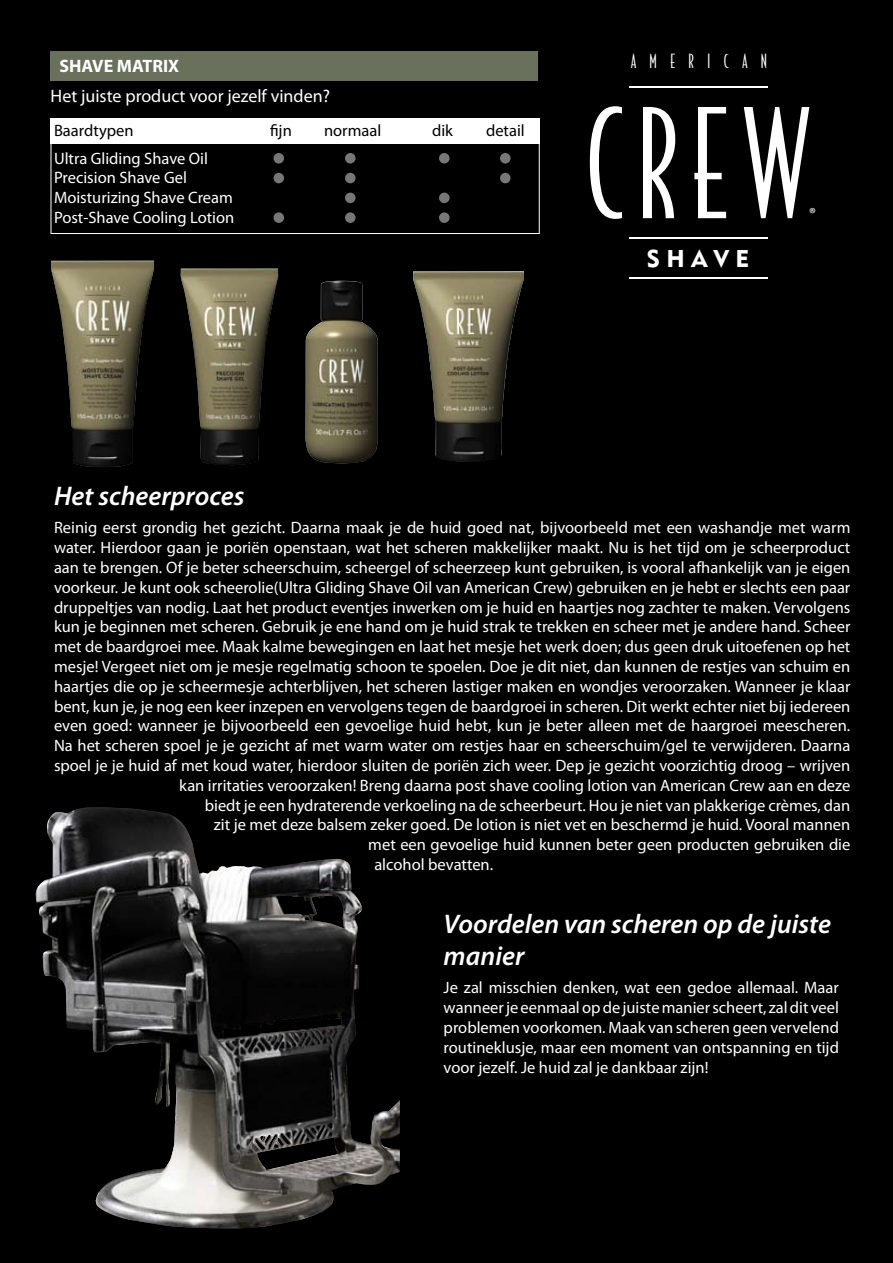
<style>
.page{position:relative;width:893px;height:1263px;background:#000}
.page>*{position:absolute;margin:0;border:0;box-sizing:border-box;transform-origin:0 0}
.t1{font:300 144px "Bodega Sans";color:#fff}
.t2{font:italic 600 27px/32.4px "Myriad Pro";color:#fff}
.t3{font:24px "Geometric 415 BT Black A";letter-spacing:.27em;color:#fff}
.t4{font:300 18.6px "Bodega Sans";letter-spacing:.73em;color:#fff}
.t5{font:18px "Myriad Pro";color:#fff}
.t6{font:700 18px "Myriad Pro";color:#fff}
.t7{font:16.5px/19.8px "Myriad Pro";color:#fff;text-align:justify}
.t8{font:16.5px "Myriad Pro";color:#000}
.t9{font:16.2px "Geometric 415 BT Lite A";color:#fff}
</style>
<div class="page">
<img style="left:35px;top:824px;width:365px;height:404px">
<img style="left:36px;top:807px;width:147px;height:299px">
<hr style="left:629px;top:86px;width:138px;height:2px;background:#fff">
<hr style="left:629px;top:237px;width:138px;height:2px;background:#fff">
<hr style="left:629px;top:278px;width:138px;height:1px;background:#fff">
<img style="left:51px;top:261px;width:103px;height:206px">
<img style="left:413px;top:271px;width:111px;height:191px">
<img style="left:181px;top:269px;width:97px;height:196px">
<img style="left:305px;top:281px;width:73px;height:182px">
<div style="left:51px;top:118px;width:489px;height:25px;background:#fff"></div>
<div style="left:273px;top:153px;width:11px;height:11px;background:#777;border-radius:50%"></div>
<div style="left:345px;top:153px;width:11px;height:11px;background:#777;border-radius:50%"></div>
<div style="left:439px;top:153px;width:11px;height:11px;background:#777;border-radius:50%"></div>
<div style="left:500px;top:153px;width:11px;height:11px;background:#777;border-radius:50%"></div>
<div style="left:273px;top:173px;width:11px;height:10px;background:#777;border-radius:50%"></div>
<div style="left:345px;top:173px;width:11px;height:10px;background:#777;border-radius:50%"></div>
<div style="left:500px;top:173px;width:11px;height:10px;background:#777;border-radius:50%"></div>
<div style="left:345px;top:193px;width:11px;height:10px;background:#777;border-radius:50%"></div>
<div style="left:439px;top:193px;width:11px;height:10px;background:#777;border-radius:50%"></div>
<div style="left:273px;top:212px;width:11px;height:11px;background:#777;border-radius:50%"></div>
<div style="left:345px;top:212px;width:11px;height:11px;background:#777;border-radius:50%"></div>
<div style="left:439px;top:212px;width:11px;height:11px;background:#777;border-radius:50%"></div>
<div style="left:51px;top:143px;width:489px;height:91px;border:1px solid #fff"></div>
<div style="left:51px;top:52px;width:487px;height:29px;background:#69705c"></div>
<p class="t6" style="left:59px;top:54px;width:121px">SHAVE MATRIX</p>
<p class="t5" style="left:51px;top:84px;width:281px">Het juiste product voor jezelf vinden?</p>
<p class="t8" style="left:54px;top:121px;width:81px">Baardtypen</p>
<p class="t8" style="left:270px;top:121px;width:23px">fijn</p>
<p class="t8" style="left:324px;top:121px;width:59px">normaal</p>
<p class="t8" style="left:432px;top:121px;width:22px">dik</p>
<p class="t8" style="left:486px;top:121px;width:40px">detail</p>
<p class="t7" style="left:54px;top:148px;width:182px;text-align:left">Ultra Gliding Shave Oil<br>Precision Shave Gel<br>Moisturizing Shave Cream<br>Post-Shave Cooling Lotion</p>
<p class="t4" style="left:631px;top:51px;width:138px">AMERICAN</p>
<h1 class="t1" style="left:585px;top:80px;width:225px">CREW</h1>
<p class="t9" style="left:809px;top:204px;width:8px">®</p>
<h3 class="t3" style="left:647px;top:244px;width:104px">SHAVE</h3>
<h2 class="t2" style="left:54px;top:479px;width:192px">Het scheerproces</h2>
<p class="t7" style="left:54px;top:518px;width:798px">Reinig eerst grondig het gezicht. Daarna maak je de huid goed nat, bijvoorbeeld met een washandje met warm</p>
<p class="t7" style="left:54px;top:537px;width:798px">water. Hierdoor gaan je poriën openstaan, wat het scheren makkelijker maakt. Nu is het tijd om je scheerproduct</p>
<p class="t7" style="left:54px;top:557px;width:798px">aan te brengen. Of je beter scheerschuim, scheergel of scheerzeep kunt gebruiken, is vooral afhankelijk van je eigen</p>
<p class="t7" style="left:54px;top:577px;width:798px">voorkeur. Je kunt ook scheerolie(Ultra Gliding Shave Oil van American Crew) gebruiken en je hebt er slechts een paar</p>
<p class="t7" style="left:54px;top:597px;width:798px">druppeltjes van nodig. Laat het product eventjes inwerken om je huid en haartjes nog zachter te maken. Vervolgens</p>
<p class="t7" style="left:54px;top:617px;width:798px">kun je beginnen met scheren. Gebruik je ene hand om je huid strak te trekken en scheer met je andere hand. Scheer</p>
<p class="t7" style="left:54px;top:636px;width:798px">met de baardgroei mee. Maak kalme bewegingen en laat het mesje het werk doen; dus geen druk uitoefenen op het</p>
<p class="t7" style="left:54px;top:656px;width:798px">mesje! Vergeet niet om je mesje regelmatig schoon te spoelen. Doe je dit niet, dan kunnen de restjes van schuim en</p>
<p class="t7" style="left:54px;top:676px;width:798px">haartjes die op je scheermesje achterblijven, het scheren lastiger maken en wondjes veroorzaken. Wanneer je klaar</p>
<p class="t7" style="left:54px;top:696px;width:798px">bent, kun je, je nog een keer inzepen en vervolgens tegen de baardgroei in scheren. Dit werkt echter niet bij iedereen</p>
<p class="t7" style="left:54px;top:716px;width:798px">even goed: wanneer je bijvoorbeeld een gevoelige huid hebt, kun je beter alleen met de haargroei meescheren.</p>
<p class="t7" style="left:54px;top:735px;width:798px">Na het scheren spoel je je gezicht af met warm water om restjes haar en scheerschuim/gel te verwijderen. Daarna</p>
<p class="t7" style="left:54px;top:755px;width:798px">spoel je je huid af met koud water, hierdoor sluiten de poriën zich weer. Dep je gezicht voorzichtig droog – wrijven</p>
<p class="t7" style="left:179px;top:775px;width:673px">kan irritaties veroorzaken! Breng daarna post shave cooling lotion van American Crew aan en deze</p>
<p class="t7" style="left:205px;top:795px;width:647px">biedt je een hydraterende verkoeling na de scheerbeurt. Hou je niet van plakkerige crèmes, dan</p>
<p class="t7" style="left:214px;top:815px;width:638px">zit je met deze balsem zeker goed. De lotion is niet vet en beschermd je huid. Vooral mannen</p>
<p class="t7" style="left:368px;top:834px;width:484px">met een gevoelige huid kunnen beter geen producten gebruiken die</p>
<p class="t7" style="left:374px;top:854px;width:120px">alcohol bevatten.</p>
<h2 class="t2" style="left:444px;top:907px;width:389px">Voordelen van scheren op de juiste manier</h2>
<p class="t7" style="left:444px;top:978px;width:397px">Je zal misschien denken, wat een gedoe allemaal. Maar wanneer je eenmaal op de juiste manier scheert, zal dit veel problemen voorkomen. Maak van scheren geen vervelend routineklusje, maar een moment van ontspanning en tijd voor jezelf. Je huid zal je dankbaar zijn!</p>
</div>
